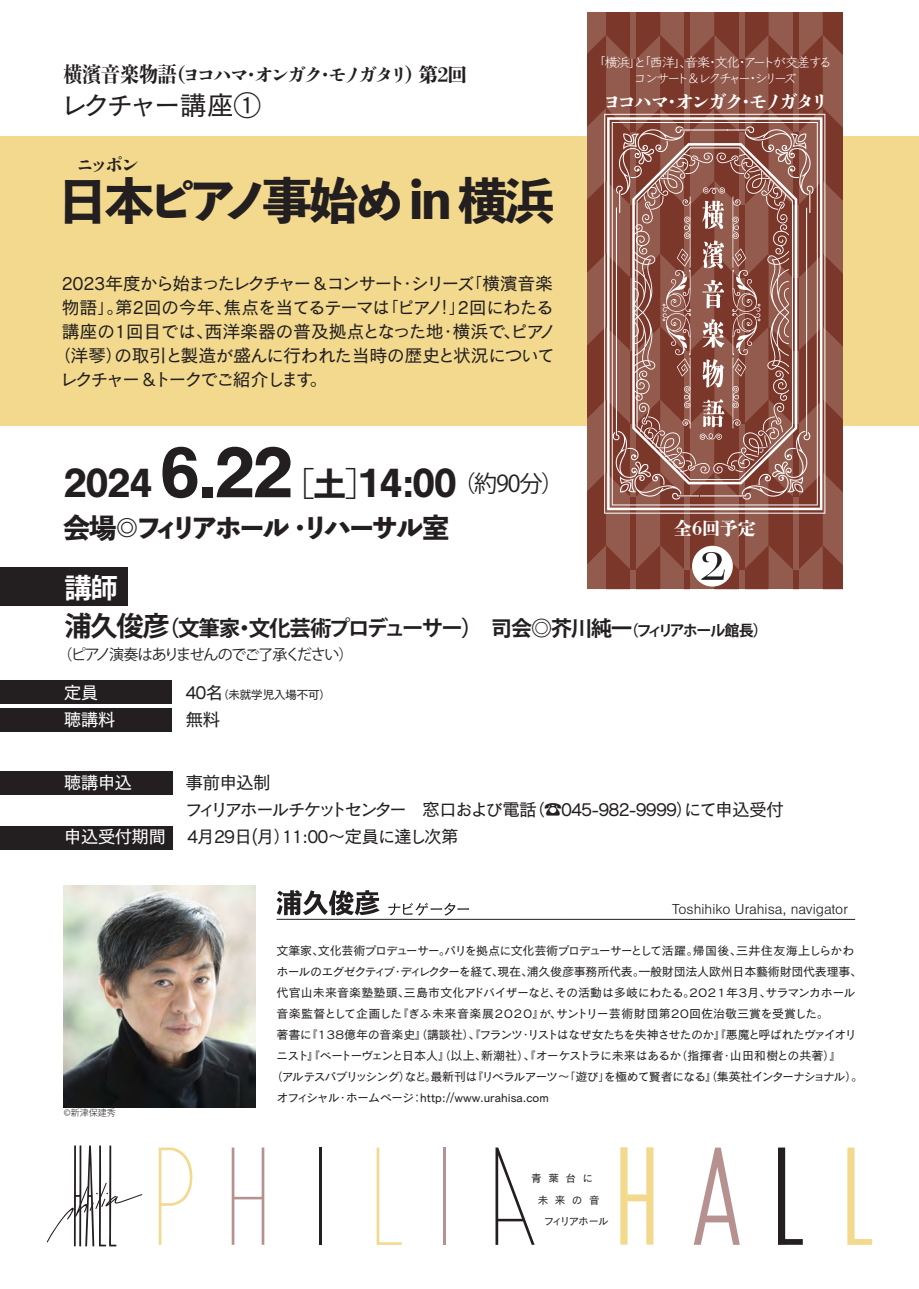
<style>
.page{position:relative;width:919px;height:1289px;background:#fff}
.page>*{position:absolute;margin:0;border:0;box-sizing:border-box;transform-origin:0 0}
.t1{font:300 57px "Questa Grande";color:#231f20}
.t2{font:49.05px "Toppan Bunkyu Midashi Go Std EB";letter-spacing:-.075em;color:#231f20}
.t3{font:700 42.75px "Nimbus San";color:#231f20}
.t4{font:27.3px "Toppan Bunkyu Midashi Go Std N EB";letter-spacing:-.13em;color:#231f20}
.t5{font:700 27.3px "Koz Go Pr 6 N";color:#fff}
.t6{font:27px "Cezanne Pro N M";letter-spacing:-.11em;color:#231f20}
.t7{font:23.1px "Koz Go Pr 6 N";color:#231f20}
.t8{font:700 21.45px "Koz Go Pr 6 N";letter-spacing:-.085em;color:#231f20}
.t9{font:800 19.5px "DNP Shuei Shogo Min Std";letter-spacing:-.165em;color:#231f20}
.t10{font:800 19.5px "DNP Shuei Shogo Min Std";letter-spacing:-.165em;color:#fff}
.t11{font:18px "Cezanne Pro N M";letter-spacing:-.06em;color:#231f20}
.t12{font:18px "Cezanne Pro N M";letter-spacing:-.12em;color:#231f20}
.t13{font:18px "Cezanne Pro N M";letter-spacing:-.02em;color:#231f20}
.t14{font:800 18px "DNP Shuei N Shogo Min Std";letter-spacing:-.01em;color:#fff}
.t15{font:17.85px "Cezanne Pro N M";letter-spacing:-.115em;color:#231f20}
.t16{font:17.85px "Cezanne Pro N M";letter-spacing:-.05em;color:#231f20}
.t17{font:17.85px "Cezanne Pro N M";letter-spacing:-.05em;color:#fff}
.t18{font:300 15px "Nimbus San";color:#231f20}
.t19{font:15px "Koz Go Pr 6 N";letter-spacing:-.1em;color:#231f20}
.t20{font:13.5px/16.5px "Klee Pro M";letter-spacing:-.22em;color:#fff;text-align:center}
.t21{font:12px "Cezanne Pro N M";letter-spacing:-.05em;color:#231f20}
.t22{font:12px "Cezanne Pro N M";letter-spacing:-.085em;color:#231f20}
.t23{font:12px "Cezanne Pro N M";letter-spacing:-.02em;color:#231f20}
.t24{font:12px "Cezanne Pro N M";letter-spacing:-.025em;color:#231f20}
.t25{font:12px "Cezanne Pro N M";color:#231f20}
.t26{font:10.65px "Cezanne Pro N M";letter-spacing:-.125em;color:#231f20}
.t27{font:300 9px "Koz Go Pr 6 N";color:#231f20}
.s1{font-family:"Toppan Bunkyu Midashi Min Std EB";font-weight:400;font-size:21px}
.s2{font-size:74.85px}
.s3{font-family:"Toppan Bunkyu Midashi Go Std EB";font-size:33px}
.s4{font-family:"Nimbus San";font-weight:700;font-size:42.75px}
.s5{font-size:27.3px}
.s6{font-size:21px}
.s7{font-size:15px}
.s8{font-size:17.85px;color:#fff}
.s9{font-size:17.85px}
.s10{color:#231f20}
.s11{color:#fff}
</style>
<div class="page">
<div style="left:0;top:136px;width:918px;height:289px;background:#f2d98d"></div>
<svg style="left:587px;top:13px;width:255px;height:576px;background:#955e52"></svg>
<div style="left:692px;top:546px;width:40px;height:40px;background:#fff;border-radius:50%"></div>
<svg style="left:276px;top:890px;width:103px;height:25px"></svg>
<svg style="left:388px;top:903px;width:81px;height:12px"></svg>
<hr style="left:276px;top:919px;width:579px;height:1px;background:#231f20">
<img style="left:64px;top:885px;width:191px;height:221px">
<div style="left:0;top:568px;width:128px;height:38px;background:#231f20"></div>
<svg style="left:847px;top:1147px;width:25px;height:97px"></svg>
<svg style="left:778px;top:1147px;width:24px;height:97px"></svg>
<svg style="left:694px;top:1147px;width:45px;height:97px"></svg>
<svg style="left:620px;top:1147px;width:33px;height:97px"></svg>
<svg style="left:495px;top:1147px;width:39px;height:97px"></svg>
<hr style="left:443px;top:1147px;width:3px;height:97px;background:#b69190">
<svg style="left:376px;top:1147px;width:26px;height:97px"></svg>
<hr style="left:319px;top:1147px;width:3px;height:97px;background:#231f20">
<svg style="left:232px;top:1147px;width:32px;height:97px"></svg>
<svg style="left:159px;top:1147px;width:34px;height:97px"></svg>
<svg style="left:47px;top:1145px;width:95px;height:101px"></svg>
<div style="left:0;top:680px;width:171px;height:24px;background:#231f20"></div>
<div style="left:0;top:708px;width:171px;height:23px;background:#231f20"></div>
<div style="left:0;top:771px;width:172px;height:23px;background:#231f20"></div>
<div style="left:0;top:826px;width:172px;height:23px;background:#231f20"></div>
<h3 class="t9" style="left:63px;top:61px;width:405px"><span class="s1">横濱音楽物語</span> (ヨコハマ・オンガク・モノガタリ）第2回</h3>
<h3 class="t6" style="left:60px;top:88px;width:202px">レクチャー講座①</h3>
<h3 class="t9" style="left:75px;top:151px;width:66px">ニッポン</h3>
<h2 class="t2" style="left:58px;top:163px;width:497px">日本ピアノ事始め in 横浜</h2>
<h3 class="t12" style="left:62px;top:273px;width:493px">2023年度から始まったレクチャー＆コンサート・シリーズ「横濱音楽</h3>
<h3 class="t11" style="left:62px;top:297px;width:493px">物語」。第2回の今年、焦点を当てるテーマは「ピアノ！」2回にわたる</h3>
<h3 class="t13" style="left:62px;top:321px;width:496px">講座の1回目では、西洋楽器の普及拠点となった地・横浜で、ピアノ</h3>
<h3 class="t11" style="left:53px;top:345px;width:504px">（洋琴）の取引と製造が盛んに行われた当時の歴史と状況について</h3>
<h3 class="t12" style="left:60px;top:369px;width:269px">レクチャー＆トークでご紹介します。</h3>
<h3 class="t3" style="left:63px;top:459px;width:232px">2024 <span class="s2">6.22</span></h3>
<h3 class="t7" style="left:303px;top:471px;width:263px"><span class="s3">[土]</span><span class="s4">14:00</span>（約90分）</h3>
<p class="t20" style="left:592px;top:54px;width:242px">「横浜」と「西洋」、音楽・文化・アートが交差するコンサート＆レクチャー・シリーズ</p>
<h3 class="t10" style="left:602px;top:88px;width:228px">ヨコハマ・オンガク・モノガタリ</h3>
<h3 class="t4" style="left:63px;top:506px;width:387px">会場◎フィリアホール ・リハーサル室</h3>
<h3 class="t5" style="left:65px;top:573px;width:55px">講師</h3>
<h3 class="t8" style="left:65px;top:615px;width:704px"><span class="s5">浦久俊彦</span>（文筆家・文化芸術プロデューサー）<span class="s6">　司会◎芥川純一</span><span class="s7">（フィリアホール館長）</span></h3>
<p class="t19" style="left:57px;top:645px;width:297px">（ピアノ演奏はありませんのでご了承ください）</p>
<h3 class="t14" style="left:673px;top:515px;width:83px">全6回予定</h3>
<h1 class="t1" style="left:699px;top:527px;width:30px">2</h1>
<p class="t21" style="left:64px;top:687px;width:269px"><span class="s8">定員　　 　</span> <span class="s9">40名</span>（未就学児入場不可）</p>
<h3 class="t17" style="left:64px;top:709px;width:53px">聴講料</h3>
<h3 class="t11" style="left:155px;top:709px;width:67px"><span class="s8">　</span> 無料</h3>
<h3 class="t17" style="left:64px;top:772px;width:209px">聴講申込 　 <span class="s10">事前申込制</span></h3>
<h3 class="t15" style="left:155px;top:799px;width:629px">　 フィリアホールチケットセンター　窓口および電話（☎045-982-9999）にて申込受付</h3>
<h3 class="t16" style="left:64px;top:826px;width:396px"><span class="s11">申込受付期間　</span> 4月29日(月）11:00～定員に達し次第</h3>
<p class="t27" style="left:64px;top:1107px;width:53px">©新津保建秀</p>
<p class="t18" style="left:672px;top:901px;width:177px">Toshihiko Urahisa, navigator</p>
<p class="t21" style="left:276px;top:943px;width:579px">文筆家、文化芸術プロデューサー。パリを拠点に文化芸術プロデューサーとして活躍。帰国後、三井住友海上しらかわ</p>
<p class="t23" style="left:276px;top:964px;width:587px">ホールのエグゼクティブ・ディレクターを経て、現在、浦久俊彦事務所代表。一般財団法人欧州日本藝術財団代表理事、</p>
<p class="t21" style="left:276px;top:985px;width:580px">代官山未来音楽塾塾頭、三島市文化アドバイザーなど、その活動は多岐にわたる。２０２１年３月、サラマンカホール</p>
<p class="t24" style="left:276px;top:1006px;width:553px">音楽監督として企画した『ぎふ未来音楽展２０２０』が、サントリー芸術財団第２０回佐治敬三賞を受賞した。</p>
<p class="t21" style="left:276px;top:1027px;width:581px">著書に『１３８億年の音楽史』（講談社）、『フランツ・リストはなぜ女たちを失神させたのか』『悪魔と呼ばれたヴァイオリ</p>
<p class="t21" style="left:276px;top:1048px;width:567px">ニスト』『ベートーヴェンと日本人』（以上、新潮社）、『オーケストラに未来はあるか（指揮者・山田和樹との共著）』</p>
<p class="t22" style="left:270px;top:1069px;width:594px">（アルテスパブリッシング）など。最新刊は『リベラルアーツ～「遊び」を極めて賢者になる』（集英社インターナショナル）。</p>
<p class="t25" style="left:276px;top:1090px;width:274px">オフィシャル・ホームページ：http://www.urahisa.com</p>
<p class="t26" style="left:531px;top:1172px;width:63px">青 葉 台 に</p>
<p class="t26" style="left:537px;top:1193px;width:63px">未 来 の 音</p>
<p class="t26" style="left:543px;top:1214px;width:67px">フィリアホール</p>
</div>
